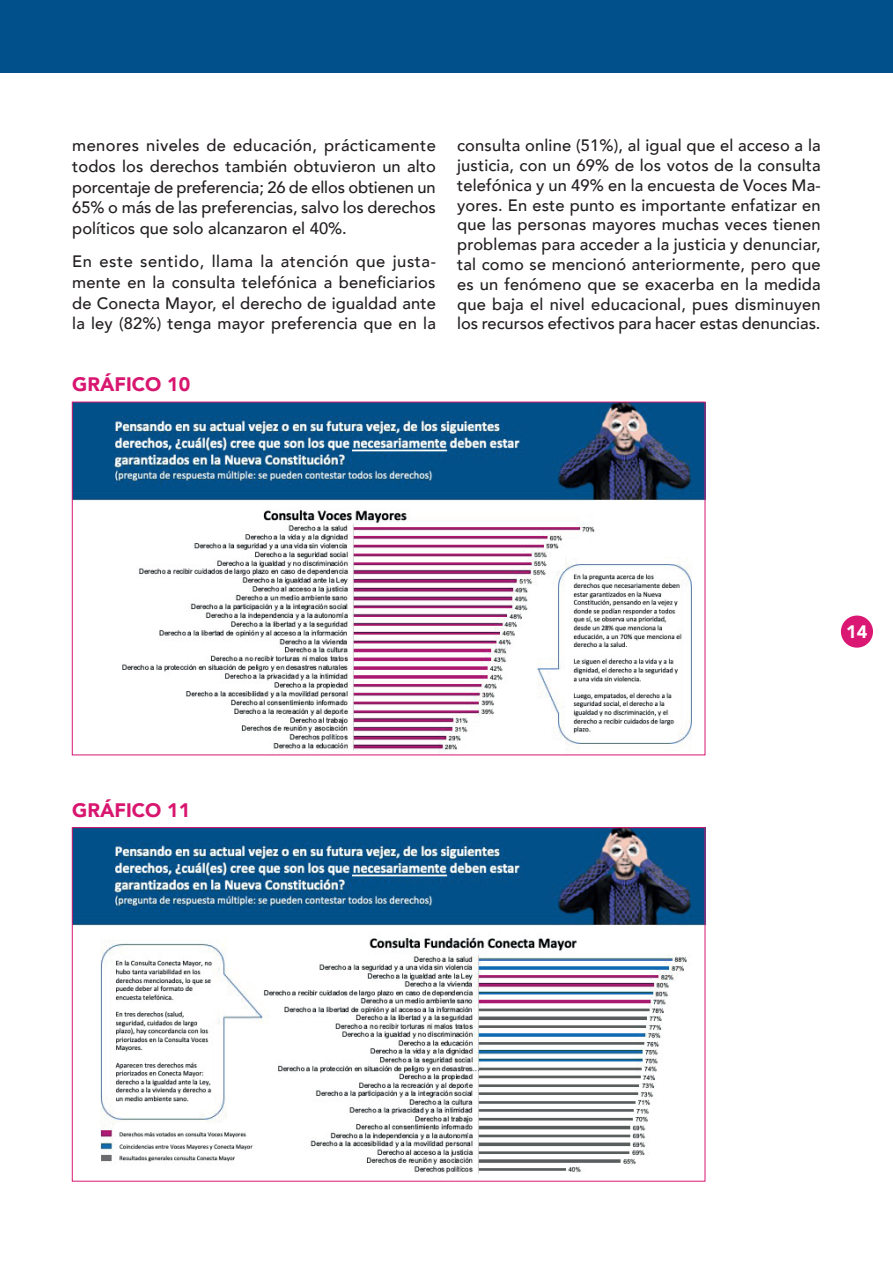
<style>
.page{position:relative;width:893px;height:1263px;background:#fff}
.page>*{position:absolute;margin:0;border:0;box-sizing:border-box;transform-origin:0 0}
.t1{font:900 19.5px "Avenir";color:#d8166f}
.t2{font:900 18px "Avenir";color:#fff}
.t3{font:500 16.5px/19.8px "Avenir";color:#231f20;text-align:justify}
</style>
<div class="page">
<div style="left:841px;top:615px;width:32px;height:33px;background:#da1772;border-radius:50%"></div>
<img style="left:74px;top:404px;width:629px;height:349px">
<img style="left:74px;top:829px;width:629px;height:345px">
<div style="left:0;top:0;width:893px;height:72px;background:#01508b"></div>
<p class="t3" style="left:72px;top:134px;width:365px;line-height:20.7px">menores niveles de educación, prácticamente todos los derechos también obtuvieron un alto porcentaje de preferencia; 26 de ellos obtienen un 65% o más de las preferencias, salvo los derechos políticos que solo alcanzaron el 40%.</p>
<p class="t3" style="left:72px;top:250px;width:365px;line-height:20.7px">En este sentido, llama la atención que justa&shy;mente en la consulta telefónica a beneficiarios de Conecta Mayor, el derecho de igualdad ante la ley (82%) tenga mayor preferencia que en la</p>
<p class="t1" style="left:72px;top:368px;width:120px">GRÁFICO 10</p>
<p class="t3" style="left:457px;top:135px;width:365px">consulta online (51%), al igual que el acceso a la justicia, con un 69% de los votos de la consulta telefónica y un 49% en la encuesta de Voces Ma&shy;yores. En este punto es importante enfatizar en que las personas mayores muchas veces tienen problemas para acceder a la justicia y denunciar, tal como se mencionó anteriormente, pero que es un fenómeno que se exacerba en la medida que baja el nivel educacional, pues disminuyen los recursos efectivos para hacer estas denuncias.</p>
<p class="t1" style="left:72px;top:793px;width:120px">GRÁFICO 11</p>
<p class="t2" style="left:846px;top:616px;width:23px">14</p>
</div>
